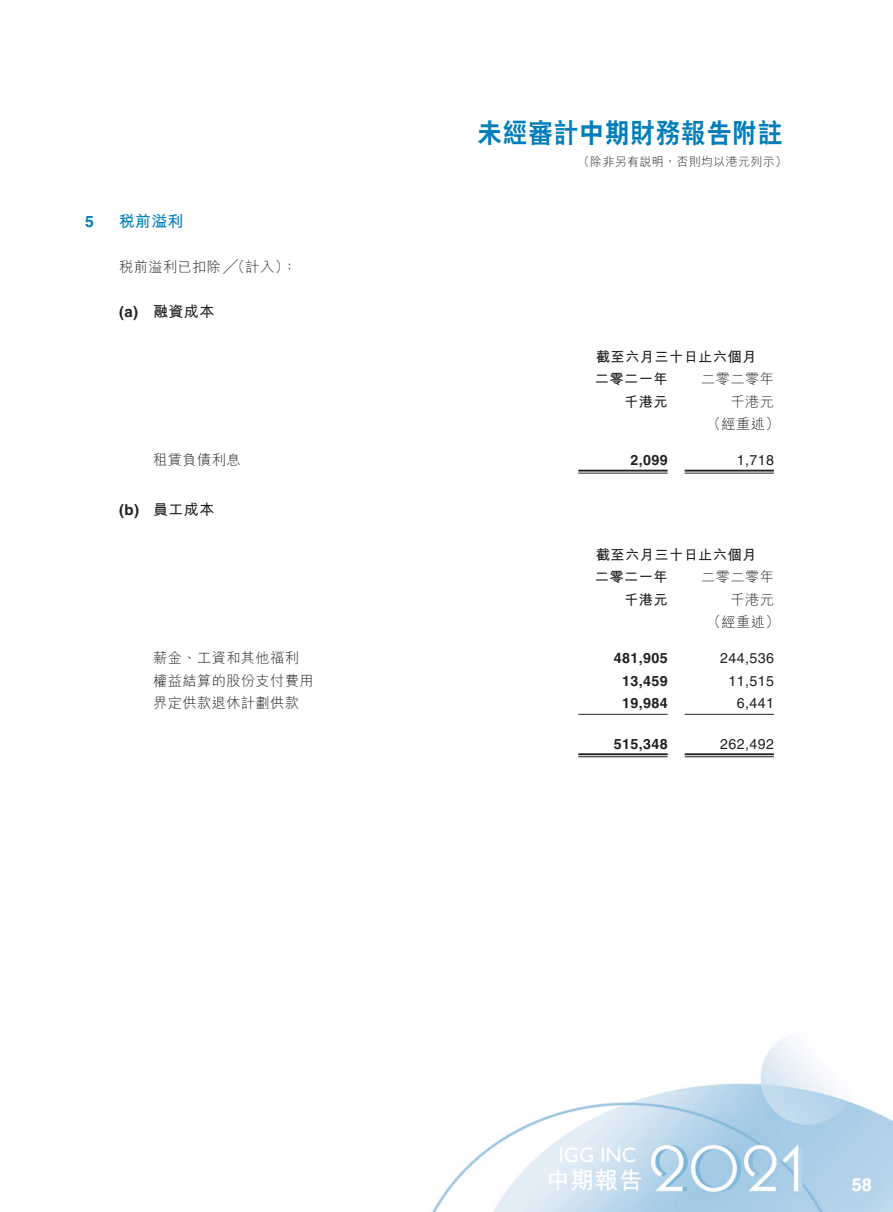
<style>
.page{position:relative;width:893px;height:1212px;background:#fff}
.page>*{position:absolute;margin:0;border:0;box-sizing:border-box;transform-origin:0 0}
.t1{font:800 27px "C Hei 2 HK";letter-spacing:.05em;color:#007dbb;scale:.9 1}
.t2{font:700 24px "M Hei HK";color:#fff}
.t3{font:20.7px "Gill Sans";color:#fff}
.t4{font:700 18px "Helvetica LT Std";color:#fff}
.t5{font:700 15.75px "M Hei HK";color:#007dbb}
.t6{font:700 15.75px "Helvetica LT Std";color:#007dbb}
.t7{font:700 15px "M Hei HK";letter-spacing:.03em;color:#231f20}
.t8{font:700 15px "Helvetica LT Std";color:#231f20}
.t9{font:300 14.25px "M Hei HK";letter-spacing:.03em;color:#231f20}
.t10{font:700 14.25px "M Hei HK";letter-spacing:.03em;color:#231f20}
.t11{font:700 14.25px "Helvetica LT Std";letter-spacing:.03em;color:#231f20}
.t12{font:14.25px "Helvetica LT Std";letter-spacing:.03em;color:#231f20}
.t13{font:300 12px "M Hei HK";letter-spacing:.03em;color:#231f20}
</style>
<div class="page">
<img style="left:432px;top:1038px;width:461px;height:174px">
<hr style="left:578px;top:470px;width:90px;height:1px;background:#231f20">
<hr style="left:578px;top:473px;width:90px;height:1px;background:#231f20">
<hr style="left:685px;top:470px;width:89px;height:1px;background:#231f20">
<hr style="left:685px;top:473px;width:89px;height:1px;background:#231f20">
<hr style="left:578px;top:714px;width:90px;height:1px;background:#231f20">
<hr style="left:685px;top:714px;width:89px;height:1px;background:#231f20">
<hr style="left:578px;top:753px;width:90px;height:2px;background:#231f20">
<hr style="left:578px;top:756px;width:90px;height:1px;background:#231f20">
<hr style="left:685px;top:753px;width:89px;height:2px;background:#231f20">
<hr style="left:685px;top:756px;width:89px;height:1px;background:#231f20">
<p class="t6" style="left:85px;top:212px;width:10px">5</p>
<p class="t5" style="left:119px;top:209px;width:66px">稅前溢利</p>
<p class="t9" style="left:119px;top:259px;width:179px">稅前溢利已扣除╱（計入：(</p>
<p class="t7" style="left:153px;top:300px;width:63px">融資成本</p>
<p class="t8" style="left:119px;top:302px;width:21px">a( )</p>
<p class="t8" style="left:119px;top:500px;width:21px">b( )</p>
<p class="t9" style="left:153px;top:453px;width:89px">租賃負債利息</p>
<p class="t7" style="left:153px;top:498px;width:63px">員工成本</p>
<p class="t9" style="left:153px;top:651px;width:148px">薪金、工資和其他福利</p>
<p class="t9" style="left:153px;top:673px;width:162px">權益結算的股份支付費用</p>
<p class="t9" style="left:153px;top:696px;width:148px">界定供款退休計劃供款</p>
<h1 class="t1" style="left:477px;top:115px;width:340px">未經審計中期財務報告附註</h1>
<p class="t13" style="left:578px;top:155px;width:211px">（除非另有說明，否則均以港元列示(</p>
<p class="t10" style="left:596px;top:346px;width:162px">截至六月三十日止六個月</p>
<p class="t9" style="left:701px;top:372px;width:74px">二零二零年</p>
<p class="t10" style="left:595px;top:369px;width:74px">二零二一年</p>
<p class="t10" style="left:624px;top:391px;width:45px">千港元</p>
<p class="t11" style="left:630px;top:451px;width:39px">2,099</p>
<p class="t9" style="left:730px;top:394px;width:45px">千港元</p>
<p class="t9" style="left:707px;top:417px;width:74px">（經重述(</p>
<p class="t12" style="left:737px;top:452px;width:39px">1,718</p>
<p class="t10" style="left:596px;top:544px;width:162px">截至六月三十日止六個月</p>
<p class="t9" style="left:701px;top:570px;width:74px">二零二零年</p>
<p class="t10" style="left:595px;top:567px;width:74px">二零二一年</p>
<p class="t10" style="left:624px;top:589px;width:45px">千港元</p>
<p class="t9" style="left:730px;top:592px;width:45px">千港元</p>
<p class="t11" style="left:614px;top:650px;width:55px">481,905</p>
<p class="t9" style="left:707px;top:615px;width:74px">（經重述(</p>
<p class="t12" style="left:720px;top:650px;width:55px">244,536</p>
<p class="t11" style="left:622px;top:672px;width:47px">13,459</p>
<p class="t12" style="left:728px;top:672px;width:47px">11,515</p>
<p class="t11" style="left:622px;top:695px;width:47px">19,984</p>
<p class="t12" style="left:737px;top:695px;width:39px">6,441</p>
<p class="t11" style="left:614px;top:735px;width:55px">515,348</p>
<p class="t12" style="left:720px;top:735px;width:55px">262,492</p>
<h3 class="t3" style="left:559px;top:1143px;width:79px">IGG INC</h3>
<h2 class="t2" style="left:546px;top:1163px;width:98px">中期報告</h2>
<p class="t4" style="left:852px;top:1173px;width:22px">58</p>
</div>
